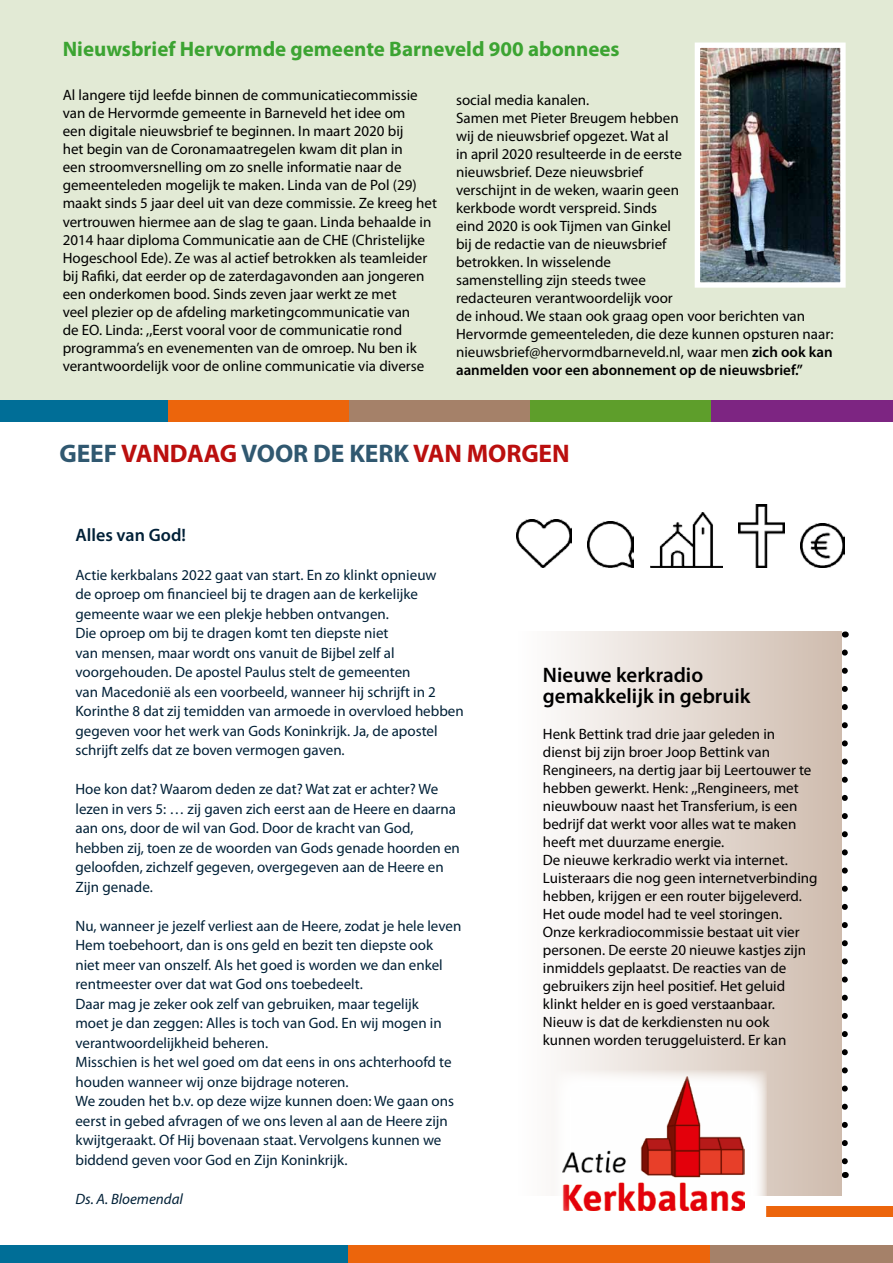
<style>
.page{position:relative;width:893px;height:1263px;background:#fff}
.page>*{position:absolute;margin:0;border:0;box-sizing:border-box;transform-origin:0 0}
.t1{font:700 25.5px "Myriad Pro";letter-spacing:-.005em;color:#bb0f0e}
.t2{font:700 21px "Myriad Pro";color:#3ca432}
.t3{font:600 21px/21px "Myriad Pro";color:#000}
.t4{font:600 18px "Myriad Pro";color:#002037}
.t5{font:15px/18px "Myriad Pro";color:#000}
.t6{font:15px/19.5px "Myriad Pro";color:#002037}
.t7{font:italic 15px "Myriad Pro";color:#002037}
.s1{font-weight:600}
.s2{color:#305870}
</style>
<div class="page">
<svg style="left:842px;top:652px;width:6px;height:513px"></svg>
<div style="left:519px;top:631px;width:323px;height:565px;background:linear-gradient(to right,#fefefe,#cfbcae)"></div>
<div style="left:766px;top:1206px;width:127px;height:11px;background:#ec650c"></div>
<div style="left:0;top:0;width:893px;height:400px;background:#e2ead5"></div>
<div style="left:0;top:1246px;width:348px;height:17px;background:#006e97"></div>
<div style="left:348px;top:1246px;width:363px;height:17px;background:#ec650c"></div>
<div style="left:710px;top:1246px;width:183px;height:17px;background:#a58169"></div>
<div style="left:0;top:400px;width:168px;height:22px;background:#006e97"></div>
<div style="left:168px;top:400px;width:182px;height:22px;background:#ec650c"></div>
<div style="left:349px;top:400px;width:182px;height:22px;background:#a58169"></div>
<div style="left:531px;top:400px;width:181px;height:22px;background:#5e9e2b"></div>
<div style="left:712px;top:400px;width:181px;height:22px;background:#7d2582"></div>
<svg style="left:554px;top:1070px;width:213px;height:147px"></svg>
<img style="left:562px;top:1076px;width:182px;height:134px">
<div style="left:563px;top:1090px;width:60px;height:45px;background:#fff"></div>
<img style="left:701px;top:49px;width:139px;height:233px">
<div style="left:695px;top:43px;width:151px;height:245px;border:5px solid #fff"></div>
<img style="left:801px;top:524px;width:43px;height:44px">
<img style="left:516px;top:520px;width:55px;height:48px">
<img style="left:650px;top:513px;width:73px;height:55px">
<img style="left:739px;top:504px;width:46px;height:64px">
<img style="left:588px;top:521px;width:46px;height:47px">
<h2 class="t2" style="left:63px;top:35px;width:558px">Nieuwsbrief Hervormde gemeente Barneveld 900 abonnees</h2>
<p class="t5" style="left:63px;top:86px;width:376px">Al langere tijd leefde binnen de communicatiecommissie van de Hervormde gemeente in Barneveld het idee om<br>een digitale nieuwsbrief te beginnen. In maart 2020 bij<br>het begin van de Coronamaatregelen kwam dit plan in<br>een stroomversnelling om zo snelle informatie naar de gemeenteleden mogelijk te maken. Linda van de Pol (29) maakt sinds 5 jaar deel uit van deze commissie. Ze kreeg het vertrouwen hiermee aan de slag te gaan. Linda behaalde in 2014 haar diploma Communicatie aan de CHE (Christelijke Hogeschool Ede). Ze was al actief betrokken als teamleider bij Rafiki, dat eerder op de zaterdagavonden aan jongeren een onderkomen bood. Sinds zeven jaar werkt ze met<br>veel plezier op de afdeling marketingcommunicatie van<br>de EO. Linda: ,,Eerst vooral voor de communicatie rond programma’s en evenementen van de omroep. Nu ben ik verantwoordelijk voor de online communicatie via diverse</p>
<p class="t5" style="left:456px;top:91px;width:379px">social media kanalen.<br>Samen met Pieter Breugem hebben<br>wij de nieuwsbrief opgezet. Wat al<br>in april 2020 resulteerde in de eerste<br>nieuwsbrief. Deze nieuwsbrief<br>verschijnt in de weken, waarin geen<br>kerkbode wordt verspreid. Sinds<br>eind 2020 is ook Tijmen van Ginkel<br>bij de redactie van de nieuwsbrief<br>betrokken. In wisselende<br>samenstelling zijn steeds twee<br>redacteuren verantwoordelijk voor<br>de inhoud. We staan ook graag open voor berichten van Hervormde gemeenteleden, die deze kunnen opsturen naar: nieuwsbrief@hervormdbarneveld.nl, waar men <span class="s1">zich ook kan aanmelden voor een abonnement op de nieuwsbrief.”</span></p>
<h1 class="t1" style="left:60px;top:437px;width:512px"><span class="s2">GEEF</span> VANDAAG <span class="s2">VOOR DE KERK</span> VAN MORGEN</h1>
<p class="t4" style="left:75px;top:523px;width:112px">Alles van God!</p>
<p class="t6" style="left:75px;top:565px;width:390px">Actie kerkbalans 2022 gaat van start. En zo klinkt opnieuw<br>de oproep om financieel bij te dragen aan de kerkelijke gemeente waar we een plekje hebben ontvangen.<br>Die oproep om bij te dragen komt ten diepste niet<br>van mensen, maar wordt ons vanuit de Bijbel zelf al voorgehouden. De apostel Paulus stelt de gemeenten<br>van Macedonië als een voorbeeld, wanneer hij schrijft in 2<br>Korinthe 8 dat zij temidden van armoede in overvloed hebben gegeven voor het werk van Gods Koninkrijk. Ja, de apostel schrijft zelfs dat ze boven vermogen gaven.</p>
<p class="t6" style="left:75px;top:779px;width:386px">Hoe kon dat? Waarom deden ze dat? Wat zat er achter? We lezen in vers 5: … zij gaven zich eerst aan de Heere en daarna aan ons, door de wil van God. Door de kracht van God, hebben zij, toen ze de woorden van Gods genade hoorden en geloofden, zichzelf gegeven, overgegeven aan de Heere en Zijn genade.</p>
<p class="t6" style="left:75px;top:916px;width:387px">Nu, wanneer je jezelf verliest aan de Heere, zodat je hele leven Hem toebehoort, dan is ons geld en bezit ten diepste ook<br>niet meer van onszelf. Als het goed is worden we dan enkel rentmeester over dat wat God ons toebedeelt.<br>Daar mag je zeker ook zelf van gebruiken, maar tegelijk<br>moet je dan zeggen: Alles is toch van God. En wij mogen in verantwoordelijkheid beheren.<br>Misschien is het wel goed om dat eens in ons achterhoofd te houden wanneer wij onze bijdrage noteren.<br>We zouden het b.v. op deze wijze kunnen doen: We gaan ons eerst in gebed afvragen of we ons leven al aan de Heere zijn kwijtgeraakt. Of Hij bovenaan staat. Vervolgens kunnen we biddend geven voor God en Zijn Koninkrijk.</p>
<p class="t7" style="left:75px;top:1189px;width:109px">Ds. A. Bloemendal</p>
<h2 class="t3" style="left:543px;top:664px;width:209px">Nieuwe kerkradio gemakkelijk in gebruik</h2>
<p class="t5" style="left:543px;top:724px;width:276px">Henk Bettink trad drie jaar geleden in dienst bij zijn broer Joop Bettink van Rengineers, na dertig jaar bij Leertouwer te hebben gewerkt. Henk: ,,Rengineers, met nieuwbouw naast het Transferium, is een bedrijf dat werkt voor alles wat te maken heeft met duurzame energie.<br>De nieuwe kerkradio werkt via internet.<br>Luisteraars die nog geen internetverbinding hebben, krijgen er een router bijgeleverd.<br>Het oude model had te veel storingen.<br>Onze kerkradiocommissie bestaat uit vier personen. De eerste 20 nieuwe kastjes zijn inmiddels geplaatst. De reacties van de gebruikers zijn heel positief. Het geluid klinkt helder en is goed verstaanbaar.<br>Nieuw is dat de kerkdiensten nu ook kunnen worden teruggeluisterd. Er kan</p>
</div>
